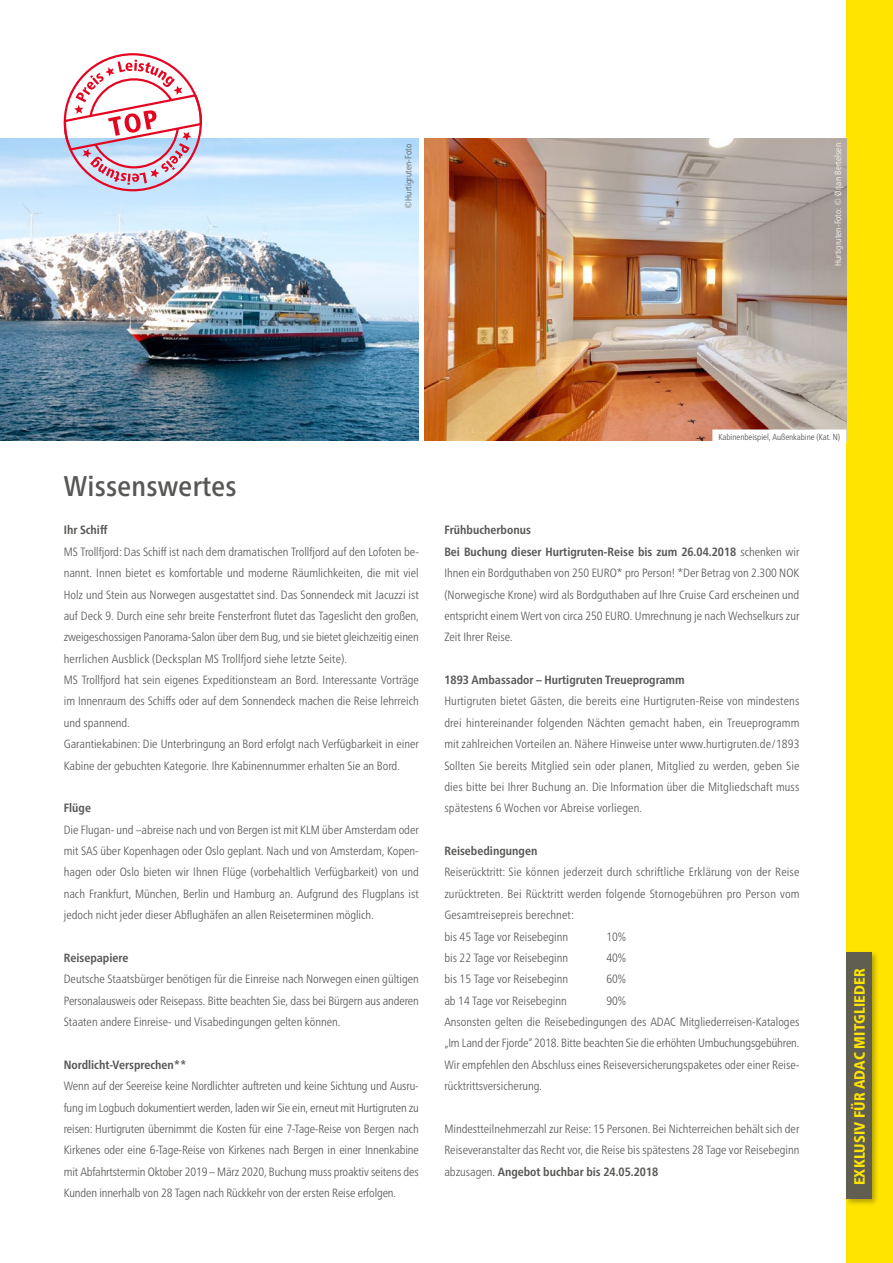
<style>
.page{position:relative;width:893px;height:1263px;background:#fff}
.page>*{position:absolute;margin:0;border:0;box-sizing:border-box;transform-origin:0 0}
.t1{font:500 condensed 28.5px "Frutiger Neue LT Pro";letter-spacing:.01em;color:#575756}
.t2{font:800 condensed 15px "Frutiger Neue LT Pro";letter-spacing:.01em;color:#ffe400}
.t3{font:300 condensed 12px/21.3px "Frutiger Neue LT Pro";color:#575756;text-align:justify}
.t4{font:700 condensed 12px "Frutiger Neue LT Pro";color:#575756}
.t5{font:300 condensed 9px "Frutiger Neue LT Pro";letter-spacing:.01em;color:#fff}
.t6{font:300 condensed 9px "Frutiger Neue LT Pro";letter-spacing:.01em;color:#575756}
.t7{font:300 condensed 8.55px "Frutiger Neue LT Pro";color:#4a4a49}
.s1{font-weight:700}
</style>
<div class="page">
<div style="left:846px;top:0;width:47px;height:1263px;background:#ffe400"></div>
<div style="left:844px;top:950px;width:35px;height:256px;background:#000;opacity:.3"></div>
<div style="left:846px;top:952px;width:26px;height:247px;background:#5f5e51"></div>
<img style="left:0;top:138px;width:419px;height:302px">
<svg style="left:64px;top:60px;width:138px;height:125px"></svg>
<img style="left:425px;top:138px;width:421px;height:302px">
<div style="left:712px;top:429px;width:134px;height:15px;background:#fff"></div>
<p class="t6" style="left:403px;top:209px;width:66px;rotate:-90deg">©Hurtigruten-Foto</p>
<p class="t5" style="left:833px;top:266px;width:125px;rotate:-90deg">Hurtigruten-Foto: © Ørjan Bertelsen</p>
<h1 class="t1" style="left:64px;top:469px;width:174px">Wissenswertes</h1>
<p class="t4" style="left:64px;top:523px;width:45px">Ihr Schiff</p>
<p class="t3" style="left:64px;top:541px;width:357px;text-align:left">MS Trollfjord: Das Schiff ist nach dem dramatischen Trollfjord auf den Lofoten be&shy;nannt. Innen bietet es komfortable und moderne Räumlichkeiten, die mit viel Holz und Stein aus Norwegen ausgestattet sind. Das Sonnendeck mit Jacuzzi ist auf Deck 9. Durch eine sehr breite Fensterfront flutet das Tageslicht den großen, zweigeschossigen Panorama-Salon über dem Bug, und sie bietet gleichzeitig einen herrlichen Ausblick (Decksplan MS Trollfjord siehe letzte Seite).<br>MS Trollfjord hat sein eigenes Expeditionsteam an Bord. Interessante Vorträge im Innenraum des Schiffs oder auf dem Sonnendeck machen die Reise lehrreich und spannend.<br>Garantiekabinen: Die Unterbringung an Bord erfolgt nach Verfügbarkeit in einer Kabine der gebuchten Kategorie. Ihre Kabinennummer erhalten Sie an Bord.</p>
<p class="t4" style="left:64px;top:801px;width:29px">Flüge</p>
<p class="t3" style="left:64px;top:819px;width:357px">Die Flugan- und –abreise nach und von Bergen ist mit KLM über Amsterdam oder mit SAS über Kopenhagen oder Oslo geplant. Nach und von Amsterdam, Kopen&shy;hagen oder Oslo bieten wir Ihnen Flüge (vorbehaltlich Verfügbarkeit) von und nach Frankfurt, München, Berlin und Hamburg an. Aufgrund des Flugplans ist jedoch nicht jeder dieser Abflughäfen an allen Reiseterminen möglich.</p>
<p class="t4" style="left:64px;top:951px;width:66px">Reisepapiere</p>
<p class="t3" style="left:64px;top:968px;width:357px">Deutsche Staatsbürger benötigen für die Einreise nach Norwegen einen gültigen Personalausweis oder Reisepass. Bitte beachten Sie, dass bei Bürgern aus anderen Staaten andere Einreise- und Visabedingungen gelten können.</p>
<p class="t4" style="left:64px;top:1057px;width:124px">Nordlicht-Versprechen**</p>
<p class="t3" style="left:64px;top:1075px;width:357px">Wenn auf der Seereise keine Nordlichter auftreten und keine Sichtung und Ausru&shy;fung im Logbuch dokumentiert werden, laden wir Sie ein, erneut mit Hurtigruten zu reisen: Hurtigruten übernimmt die Kosten für eine 7-Tage-Reise von Bergen nach Kirkenes oder eine 6-Tage-Reise von Kirkenes nach Bergen in einer Innenkabine mit Abfahrtstermin Oktober 2019 – März 2020, Buchung muss proaktiv seitens des Kunden innerhalb von 28 Tagen nach Rückkehr von der ersten Reise erfolgen.</p>
<p class="t7" style="left:718px;top:432px;width:123px">Kabinenbeispiel, Außenkabine (Kat. N)</p>
<p class="t3" style="left:444px;top:519px;width:357px;text-align:left"><span class="s1">Frühbucherbonus<br>Bei Buchung dieser Hurtigruten-Reise bis zum 26.04.2018</span> schenken wir Ihnen ein Bordguthaben von 250 EURO* pro Person! *Der Betrag von 2.300 NOK (Norwegische Krone) wird als Bordguthaben auf Ihre Cruise Card erscheinen und entspricht einem Wert von circa 250 EURO. Umrechnung je nach Wechselkurs zur Zeit Ihrer Reise.</p>
<p class="t4" style="left:444px;top:673px;width:242px">1893 Ambassador – Hurtigruten Treueprogramm</p>
<p class="t3" style="left:444px;top:690px;width:357px">Hurtigruten bietet Gästen, die bereits eine Hurtigruten-Reise von mindestens drei hintereinander folgenden Nächten gemacht haben, ein Treueprogramm mit zahlreichen Vorteilen an. Nähere Hinweise unter www.hurtigruten.de/1893<br>Sollten Sie bereits Mitglied sein oder planen, Mitglied zu werden, geben Sie dies bitte bei Ihrer Buchung an. Die Information über die Mitgliedschaft muss spätestens 6 Wochen vor Abreise vorliegen.</p>
<p class="t4" style="left:444px;top:844px;width:94px">Reisebedingungen</p>
<p class="t3" style="left:444px;top:861px;width:357px;text-align:left">Reiserücktritt: Sie können jederzeit durch schriftliche Erklärung von der Reise zurücktreten. Bei Rücktritt werden folgende Stornogebühren pro Person vom Gesamtreisepreis berechnet:<br>bis 45 Tage vor Reisebeginn</p>
<p class="t3" style="left:606px;top:926px;width:21px">10%</p>
<p class="t3" style="left:444px;top:947px;width:125px">bis 22 Tage vor Reisebeginn</p>
<p class="t3" style="left:606px;top:947px;width:21px">40%</p>
<p class="t3" style="left:444px;top:968px;width:125px">bis 15 Tage vor Reisebeginn</p>
<p class="t3" style="left:606px;top:968px;width:21px">60%</p>
<p class="t3" style="left:444px;top:990px;width:124px">ab 14 Tage vor Reisebeginn</p>
<p class="t3" style="left:444px;top:990px;width:357px;text-align:left;text-indent:162px">90%<br>Ansonsten gelten die Reisebedingungen des ADAC Mitgliederreisen-Kataloges „Im Land der Fjorde“ 2018. Bitte beachten Sie die erhöhten Umbuchungsgebühren.<br>Wir empfehlen den Abschluss eines Reiseversicherungspaketes oder einer Reise&shy;rücktrittsversicherung.</p>
<p class="t3" style="left:444px;top:1118px;width:357px">Mindestteilnehmerzahl zur Reise: 15 Personen. Bei Nichterreichen behält sich der Reiseveranstalter das Recht vor, die Reise bis spätestens 28 Tage vor Reisebeginn abzusagen. <span class="s1">Angebot buchbar bis 24.05.2018</span></p>
<p class="t2" style="left:850px;top:1185px;width:219px;rotate:-90deg">EXKLUSIV FÜR ADAC MITGLIEDER</p>
</div>
